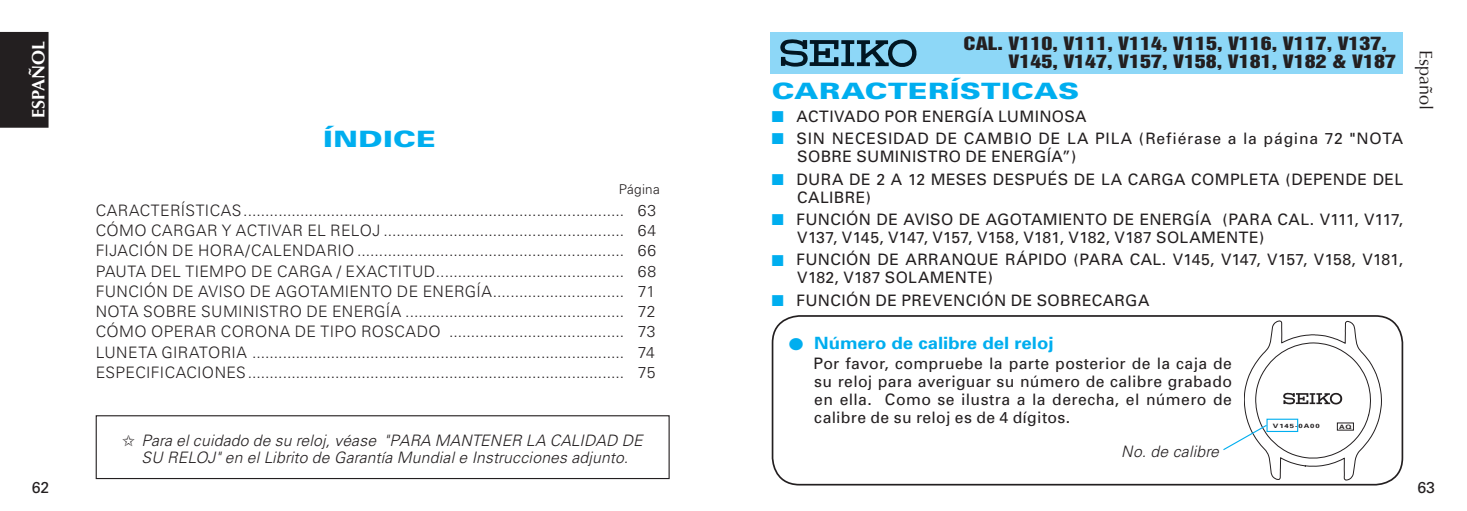
<style>
.page{position:relative;width:1467px;height:511px;background:#fff}
.page>*{position:absolute;margin:0;border:0;box-sizing:border-box;transform-origin:0 0}
.t1{font:900 22.5px "Univers";letter-spacing:.01em;color:#00aeef;scale:1.3 1}
.t2{font:18px "Optima";color:#231f20}
.t3{font:700 18px "Optima";color:#fff}
.t4{font:16.88px/18px "Helvetica Inserat";color:#231f20;scale:1.3 1}
.t5{font:700 16.88px "Univers";color:#00aeef;scale:1.1 1}
.t6{font:300 15.75px/20.2px "Univers";letter-spacing:.02em;color:#231f20;text-align:justify}
.t7{font:15.75px/18px "Univers";letter-spacing:.025em;color:#231f20}
.t8{font:italic 300 15.75px/16.9px "Univers";letter-spacing:.01em;color:#231f20}
.t9{font:15.75px/18px "Univers";letter-spacing:.045em;color:#231f20}
.t10{font:300 13.5px "Univers";letter-spacing:.02em;color:#231f20}
.t11{font:700 5.85px "Univers";letter-spacing:.12em;color:#231f20;scale:1.3 1}
.s1{color:#00aeef}
</style>
<div class="page">
<div style="left:0;top:32px;width:49px;height:96px;background:#231f20"></div>
<div style="left:96px;top:415px;width:574px;height:63px;border:1px solid #231f20"></div>
<div style="left:771px;top:32px;width:632px;height:41px;background:#8dd7f7"></div>
<svg style="left:780px;top:39px;width:137px;height:28px"></svg>
<div style="left:772px;top:315px;width:631px;height:170px;border:2px solid #231f20;border-radius:27px"></div>
<svg style="left:1223px;top:320px;width:159px;height:160px"></svg>
<p class="t3" style="left:28px;top:118px;width:78px;rotate:-90deg">ESPAÑOL</p>
<p class="t7" style="left:32px;top:478px;width:19px">62</p>
<h1 class="t1" style="left:323px;top:125px;width:88px">ÍNDICE</h1>
<p class="t10" style="left:619px;top:180px;width:43px">Página</p>
<p class="t6" style="left:96px;top:200px;width:562px">CARACTERÍSTICAS....................................................................................... 63<br>CÓMO CARGAR Y ACTIVAR EL RELOJ ....................................................... 64<br>FIJACIÓN DE HORA/CALENDARIO ............................................................. 66<br>PAUTA DEL TIEMPO DE CARGA / EXACTITUD........................................... 68<br>FUNCIÓN DE AVISO DE AGOTAMIENTO DE ENERGÍA.............................. 71<br>NOTA SOBRE SUMINISTRO DE ENERGÍA .................................................. 72<br>CÓMO OPERAR CORONA DE TIPO ROSCADO ........................................ 73<br>LUNETA GIRATORIA ..................................................................................... 74<br>ESPECIFICACIONES...................................................................................... 75</p>
<p class="t8" style="left:141px;top:431px;width:503px">Para el cuidado de su reloj, véase "PARA MANTENER LA CALIDAD DE<br>SU RELOJ" en el Librito de Garantía Mundial e Instrucciones adjunto.</p>
<p class="t4" style="left:1009px;top:35px;width:300px;text-indent:-45px">CAL. V110, V111, V114, V115, V116, V117, V137,<br>V145, V147, V157, V158, V181, V182 &amp; V187</p>
<h1 class="t1" style="left:772px;top:77px;width:238px">CARACTERÍSTICAS</h1>
<p class="t7" style="left:772px;top:107px;width:316px"><span class="s1">■</span> ACTIVADO POR ENERGÍA LUMINOSA</p>
<p class="t9" style="left:797px;top:129px;width:607px;text-indent:-26px"><span class="s1">■</span> SIN NECESIDAD DE CAMBIO DE LA PILA (Refiérase a la página 72 "NOTA<br>SOBRE SUMINISTRO DE ENERGÍA”)</p>
<p class="t7" style="left:797px;top:170px;width:607px;text-indent:-26px"><span class="s1">■</span> DURA DE 2 A 12 MESES DESPUÉS DE LA CARGA COMPLETA (DEPENDE DEL<br>CALIBRE)</p>
<p class="t7" style="left:797px;top:210px;width:607px;text-indent:-26px"><span class="s1">■</span> FUNCIÓN DE AVISO DE AGOTAMIENTO DE ENERGÍA (PARA CAL. V111, V117,<br>V137, V145, V147, V157, V158, V181, V182, V187 SOLAMENTE)</p>
<p class="t7" style="left:797px;top:251px;width:607px;text-indent:-26px"><span class="s1">■</span> FUNCIÓN DE ARRANQUE RÁPIDO (PARA CAL. V145, V147, V157, V158, V181,<br>V182, V187 SOLAMENTE)</p>
<p class="t7" style="left:772px;top:291px;width:379px"><span class="s1">■</span> FUNCIÓN DE PREVENCIÓN DE SOBRECARGA</p>
<p class="t2" style="left:1436px;top:50px;width:62px;rotate:90deg">Español</p>
<p class="t5" style="left:789px;top:333px;width:242px">● Número de calibre del reloj</p>
<p class="t7" style="left:814px;top:354px;width:420px;text-align:justify">Por favor, compruebe la parte posterior de la caja de su reloj para averiguar su número de calibre grabado en ella. Como se ilustra a la derecha, el número de calibre de su reloj es de 4 dígitos.</p>
<p class="t8" style="left:1121px;top:443px;width:99px">No. de calibre</p>
<p class="t11" style="left:1273px;top:422px;width:38px">V145-0A00</p>
<p class="t11" style="left:1339px;top:422px;width:11px">AQ</p>
<p class="t7" style="left:1418px;top:478px;width:19px">63</p>
</div>
